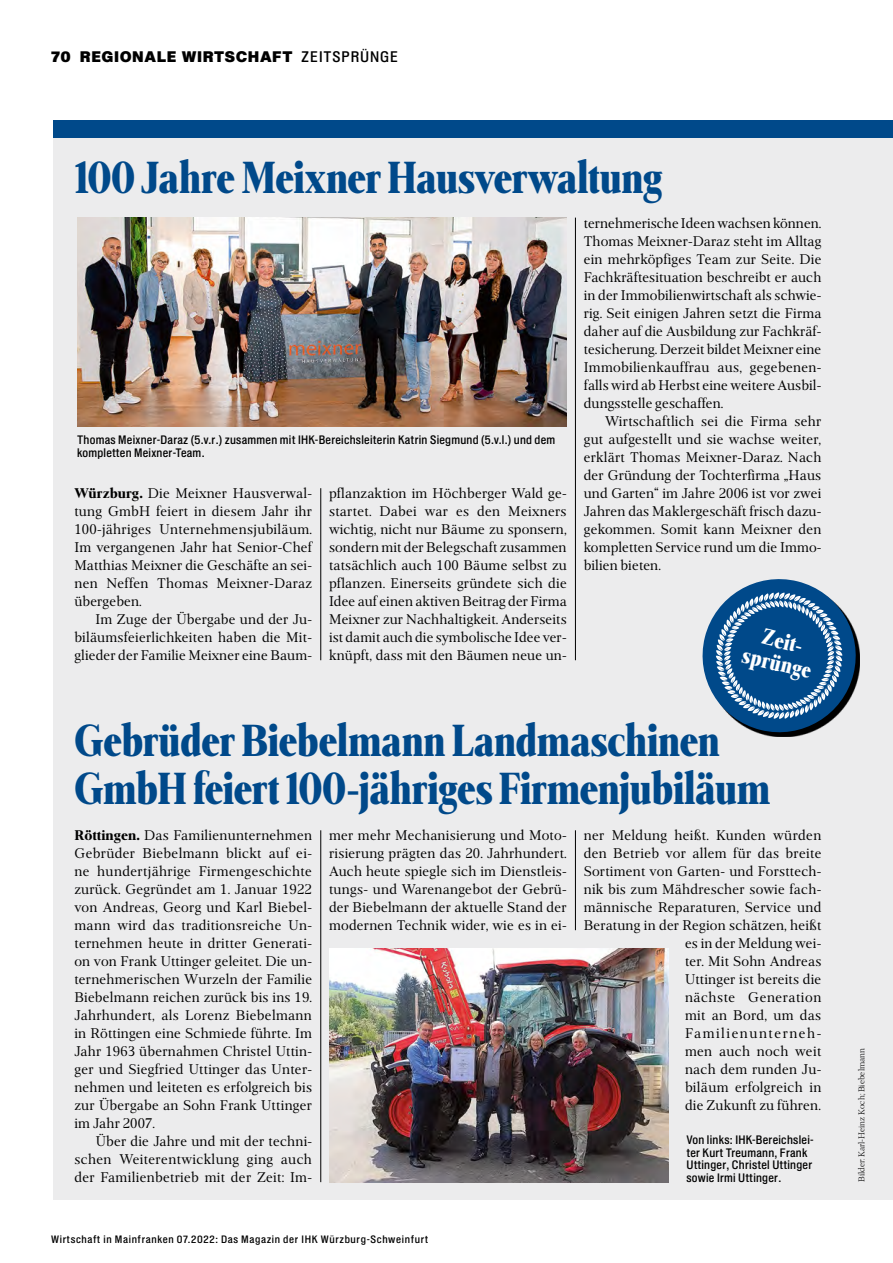
<style>
.page{position:relative;width:893px;height:1263px;background:#fff}
.page>*{position:absolute;margin:0;border:0;box-sizing:border-box;transform-origin:0 0}
.WiM_Head_mittel{font:800 48px/48px "Frontis Condensed";letter-spacing:-.015em;color:#00498a;scale:.96 1}
.t1{font:800 24px/22.5px "Frontis Condensed";color:#fff;text-align:center;scale:.96 1}
.WiM_Gtx_Einzug{font:15px/18px "Frontis";letter-spacing:.01em;color:#000;text-align:justify}
.WiM_Gtx_OHNE_Einzug{font:15px/18px "Frontis";letter-spacing:.01em;color:#000;text-align:justify}
.t2{font:15px "Shapiro Pro 96 Super";letter-spacing:.04em;color:#000}
.WiM_BU{font:12px/12.8px "Shapiro Pro 52 Middle";letter-spacing:.02em;color:#000}
.t3{font:10.5px "Shapiro Pro 52 Middle";letter-spacing:.06em;color:#000}
.t4{font:300 9px "Frontis";color:#000}
.s1{font-family:"Shapiro Pro 52 Middle"}
.s2{font-weight:800}
</style>
<div class="page">
<div style="left:53px;top:120px;width:840px;height:1080px;background:#ececed"></div>
<div style="left:54px;top:120px;width:839px;height:18px;background:#00498a"></div>
<svg style="left:702px;top:579px;width:158px;height:158px"></svg>
<hr style="left:575px;top:218px;width:1px;height:442px;background:#000">
<hr style="left:575px;top:830px;width:1px;height:100px;background:#000">
<hr style="left:320px;top:488px;width:1px;height:172px;background:#000">
<hr style="left:320px;top:830px;width:1px;height:352px;background:#000">
<img style="left:77px;top:218px;width:490px;height:208px">
<img style="left:329px;top:948px;width:339px;height:234px">
<p class="t2" style="left:51px;top:46px;width:348px">70 REGIONALE WIRTSCHAFT <span class="s1">ZEITSPRÜNGE</span></p>
<p class="WiM_Head_mittel" style="left:74px;top:153px;width:614px">100 Jahre Meixner Hausverwaltung</p>
<p class="WiM_BU" style="left:77px;top:434px;width:480px">Thomas Meixner-Daraz (5.v.r.) zusammen mit IHK-Bereichsleiterin Katrin Siegmund (5.v.l.) und dem kompletten Meixner-Team.</p>
<p class="WiM_Gtx_OHNE_Einzug" style="left:74px;top:484px;width:239px"><span class="s2">Würzburg.</span> Die Meixner Hausverwal&shy;tung GmbH feiert in diesem Jahr ihr 100-jähriges Unternehmensjubiläum.<br>Im vergangenen Jahr hat Senior-Chef Matthias Meixner die Geschäfte an sei&shy;nen Neffen Thomas Meixner-Daraz übergeben.</p>
<p class="WiM_Gtx_Einzug" style="left:74px;top:610px;width:239px;text-indent:21px">Im Zuge der Übergabe und der Ju&shy;biläumsfeierlichkeiten haben die Mit&shy;glieder der Familie Meixner eine Baum-</p>
<p class="WiM_Gtx_Einzug" style="left:329px;top:484px;width:239px">pflanzaktion im Höchberger Wald ge&shy;startet. Dabei war es den Meixners wichtig, nicht nur Bäume zu sponsern, sondern mit der Belegschaft zusammen tatsächlich auch 100 Bäume selbst zu pflanzen. Einerseits gründete sich die Idee auf einen aktiven Beitrag der Firma Meixner zur Nachhaltigkeit. Anderseits ist damit auch die symbolische Idee ver&shy;knüpft, dass mit den Bäumen neue un-</p>
<p class="WiM_Gtx_Einzug" style="left:584px;top:214px;width:239px">ternehmerische Ideen wachsen können.<br>Thomas Meixner-Daraz steht im Alltag ein mehrköpfiges Team zur Seite. Die Fachkräftesituation beschreibt er auch in der Immobilienwirtschaft als schwie&shy;rig. Seit einigen Jahren setzt die Firma daher auf die Ausbildung zur Fachkräf&shy;tesicherung. Derzeit bildet Meixner eine Immobilienkauffrau aus, gegebenen&shy;falls wird ab Herbst eine weitere Ausbil&shy;dungsstelle geschaffen.</p>
<p class="WiM_Gtx_Einzug" style="left:584px;top:412px;width:239px;text-indent:21px">Wirtschaftlich sei die Firma sehr gut aufgestellt und sie wachse weiter, erklärt Thomas Meixner-Daraz. Nach der Gründung der Tochterfirma „Haus und Garten“ im Jahre 2006 ist vor zwei Jahren das Maklergeschäft frisch dazu&shy;gekommen. Somit kann Meixner den kompletten Service rund um die Immo&shy;bilien bieten.</p>
<p class="t1" style="left:751px;top:621px;width:75px;rotate:14deg">Zeit&shy;sprünge</p>
<p class="WiM_Head_mittel" style="left:74px;top:716px;width:726px">Gebrüder Biebelmann Landmaschinen<br>GmbH feiert 100-jähriges Firmenjubiläum</p>
<p class="WiM_Gtx_OHNE_Einzug" style="left:74px;top:826px;width:239px"><span class="s2">Röttingen.</span> Das Familienunternehmen Gebrüder Biebelmann blickt auf ei&shy;ne hundertjährige Firmengeschichte zurück. Gegründet am 1. Januar 1922 von Andreas, Georg und Karl Biebel&shy;mann wird das traditionsreiche Un&shy;ternehmen heute in dritter Generati&shy;on von Frank Uttinger geleitet. Die un&shy;ternehmerischen Wurzeln der Familie Biebelmann reichen zurück bis ins 19.<br>Jahrhundert, als Lorenz Biebelmann in Röttingen eine Schmiede führte. Im Jahr 1963 übernahmen Christel Uttin&shy;ger und Siegfried Uttinger das Unter&shy;nehmen und leiteten es erfolgreich bis zur Übergabe an Sohn Frank Uttinger im Jahr 2007.</p>
<p class="WiM_Gtx_Einzug" style="left:74px;top:1132px;width:239px;text-indent:21px">Über die Jahre und mit der techni&shy;schen Weiterentwicklung ging auch der Familienbetrieb mit der Zeit: Im-</p>
<p class="WiM_Gtx_Einzug" style="left:329px;top:826px;width:239px">mer mehr Mechanisierung und Moto&shy;risierung prägten das 20. Jahrhundert.<br>Auch heute spiegle sich im Dienstleis&shy;tungs- und Warenangebot der Gebrü&shy;der Biebelmann der aktuelle Stand der modernen Technik wider, wie es in ei-</p>
<p class="WiM_Gtx_Einzug" style="left:584px;top:826px;width:239px;text-align:right">ner Meldung heißt. Kunden würden den Betrieb vor allem für das breite<br>Sortiment von Garten- und Forsttech&shy;nik bis zum Mähdrescher sowie fach&shy;männische Reparaturen, Service und<br>Beratung in der Region schätzen, heißt es in der Meldung wei-<br>ter. Mit Sohn Andreas<br>Uttinger ist bereits die<br>nächste Generation<br>mit an Bord, um das<br>Familienunterneh-<br>men auch noch weit<br>nach dem runden Ju-<br>biläum erfolgreich in<br>die Zukunft zu führen.</p>
<p class="WiM_BU" style="left:686px;top:1134px;width:129px">Von links: IHK-Bereichslei&shy;ter Kurt Treumann, Frank<br>Uttinger, Christel Uttinger sowie Irmi Uttinger.</p>
<p class="t3" style="left:51px;top:1232px;width:379px">Wirtschaft in Mainfranken 07.2022: Das Magazin der IHK Würzburg-Schweinfurt</p>
<p class="t4" style="left:856px;top:1182px;width:136px;rotate:-90deg">Bilder: Karl-Heinz Koch; Biebelmann</p>
</div>
